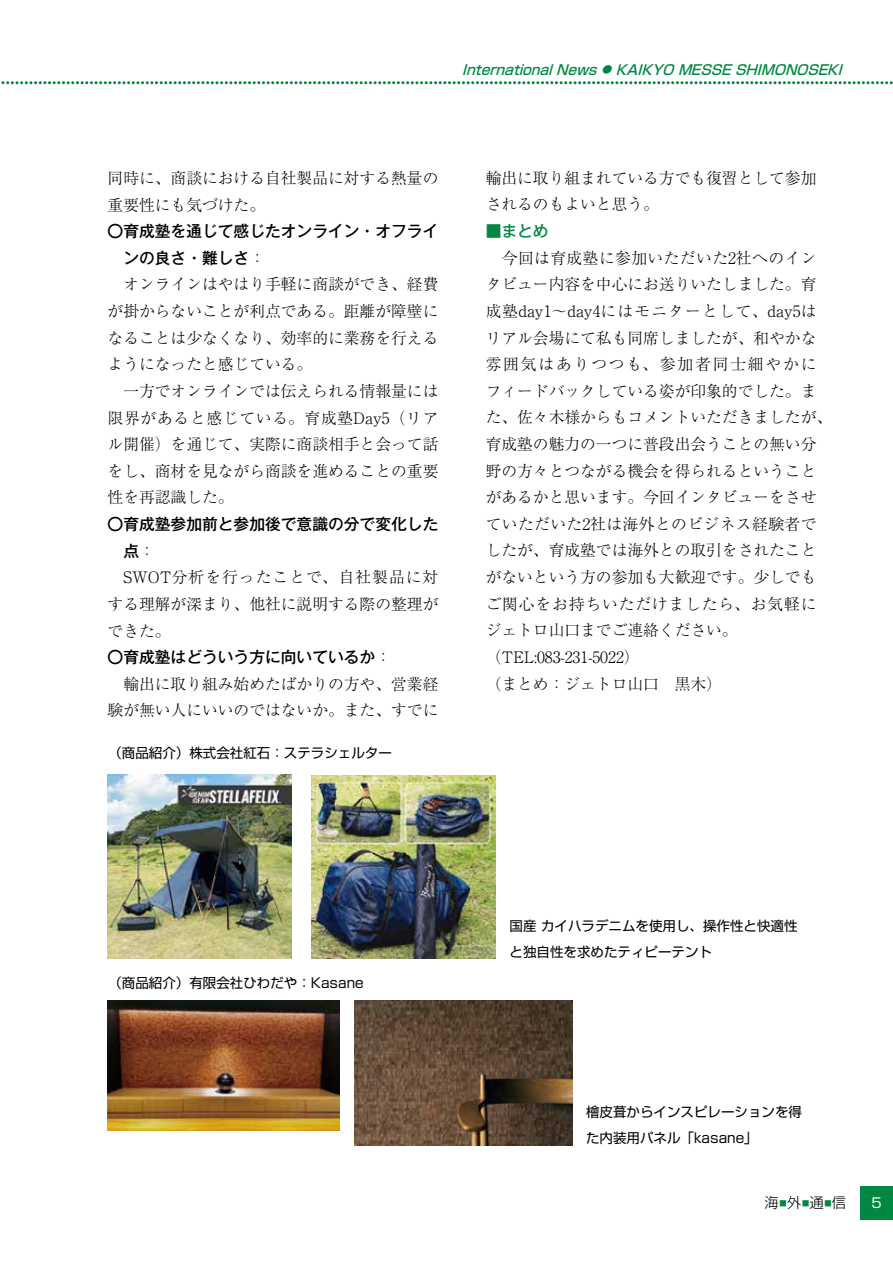
<style>
.page{position:relative;width:893px;height:1263px;background:#fff}
.page>*{position:absolute;margin:0;border:0;box-sizing:border-box;transform-origin:0 0}
.t1{font:300 15.75px/26.5px "Ryumin Pr 6 N";color:#000}
.t2{font:500 15.75px "Gothic MB101 Pr 6 N";color:#000}
.t3{font:300 15.75px "Ryumin Pr 6 N";letter-spacing:.045em;color:#000}
.t4{font:300 15.75px "Ryumin Pr 6 N";letter-spacing:.065em;color:#000}
.t5{font:300 14.25px "Shin Go Pr 6 N";color:#000}
.t6{font:italic 500 13.65px "Shin Go Pr 6 N";color:#008842}
.t7{font:13.5px/26.2px "Shin Go Pr 6 N";color:#000}
.t8{font:13.5px "Shin Go Pr 6 N";color:#fff}
.s1{font-size:9.6px}
.s2{font-family:"Ryumin Pr 6 N";font-weight:300}
.s3{font-family:"Gothic MB101 Pr 6 N";font-weight:500;color:#008842}
</style>
<div class="page">
<svg style="left:1px;top:81px;width:892px;height:3px"></svg>
<div style="left:860px;top:1186px;width:33px;height:33px;background:#008842"></div>
<img style="left:108px;top:774px;width:184px;height:185px">
<img style="left:312px;top:775px;width:183px;height:184px">
<img style="left:108px;top:1000px;width:232px;height:131px">
<img style="left:355px;top:1000px;width:217px;height:145px">
<p class="t6" style="left:462px;top:59px;width:387px">InternationalNews<span class="s1">●</span> KAIKYO MESSESHIMONOSEKI</p>
<p class="t1" style="left:108px;top:164px;width:332px">同時に、商談における自社製品に対する熱量の</p>
<p class="t1" style="left:108px;top:190px;width:159px">重要性にも気づけた。</p>
<p class="t2" style="left:108px;top:218px;width:332px">〇育成塾を通じて感じたオンライン・オフライ</p>
<p class="t2" style="left:123px;top:245px;width:143px">ンの良さ・難しさ<span class="s2">：</span></p>
<p class="t1" style="left:108px;top:270px;width:332px">　オンラインはやはり手軽に商談ができ、経費</p>
<p class="t1" style="left:108px;top:297px;width:332px">が掛からないことが利点である。距離が障壁に</p>
<p class="t1" style="left:108px;top:324px;width:332px">なることは少なくなり、効率的に業務を行える</p>
<p class="t1" style="left:108px;top:350px;width:206px">ようになったと感じている。</p>
<p class="t1" style="left:108px;top:377px;width:332px">　一方でオンラインでは伝えられる情報量には</p>
<p class="t3" style="left:108px;top:405px;width:332px">限界があると感じている。育成塾Day5（リア</p>
<p class="t1" style="left:108px;top:430px;width:332px">ル開催）を通じて、実際に商談相手と会って話</p>
<p class="t1" style="left:108px;top:457px;width:332px">をし、商材を見ながら商談を進めることの重要</p>
<p class="t1" style="left:108px;top:483px;width:127px">性を再認識した。</p>
<p class="t2" style="left:108px;top:511px;width:332px">〇育成塾参加前と参加後で意識の分で変化した</p>
<p class="t2" style="left:123px;top:538px;width:33px">点<span class="s2">：</span></p>
<p class="t4" style="left:108px;top:565px;width:332px">　SWOT分析を行ったことで、自社製品に対</p>
<p class="t1" style="left:108px;top:590px;width:332px">する理解が深まり、他社に説明する際の整理が</p>
<p class="t1" style="left:108px;top:616px;width:64px">できた。</p>
<p class="t2" style="left:108px;top:644px;width:285px">〇育成塾はどういう方に向いているか<span class="s2">：</span></p>
<p class="t1" style="left:108px;top:670px;width:332px">　輸出に取り組み始めたばかりの方や、営業経</p>
<p class="t1" style="left:108px;top:696px;width:332px">験が無い人にいいのではないか。また、すでに</p>
<p class="t7" style="left:108px;top:739px;width:285px">（商品紹介）株式会社紅石：ステラシェルター</p>
<p class="t1" style="left:486px;top:164px;width:332px">輸出に取り組まれている方でも復習として参加されるのもよいと思う。</p>
<p class="t1" style="left:486px;top:217px;width:348px"><span class="s3">■まとめ<br></span>　今回は育成塾に参加いただいた2社へのインタビュー内容を中心にお送りいたしました。育成塾day1～day4にはモニターとして、day5はリアル会場にて私も同席しましたが、和やかな雰囲気はありつつも、参加者同士細やかにフィードバックしている姿が印象的でした。また、佐々木様からもコメントいただきましたが、育成塾の魅力の一つに普段出会うことの無い分野の方々とつながる機会を得られるということがあるかと思います。今回インタビューをさせていただいた2社は海外とのビジネス経験者でしたが、育成塾では海外との取引をされたことがないという方の参加も大歓迎です。少しでもご関心をお持ちいただけましたら、お気軽にジェトロ山口までご連絡ください。（TEL:083-231-5022）<br>（まとめ：ジェトロ山口　黒木）</p>
<p class="t7" style="left:108px;top:969px;width:257px">（商品紹介）有限会社ひわだや：Kasane</p>
<p class="t7" style="left:510px;top:912px;width:289px">国産 カイハラデニムを使用し、操作性と快適性と独自性を求めたティピーテント</p>
<p class="t7" style="left:586px;top:1097px;width:217px">檜皮葺からインスピレーションを得た内装用パネル「kasane」</p>
<p class="t5" style="left:765px;top:1191px;width:83px">海<sup>■</sup>外<sup>■</sup>通<sup>■</sup>信</p>
<p class="t8" style="left:871px;top:1192px;width:12px">5</p>
</div>
